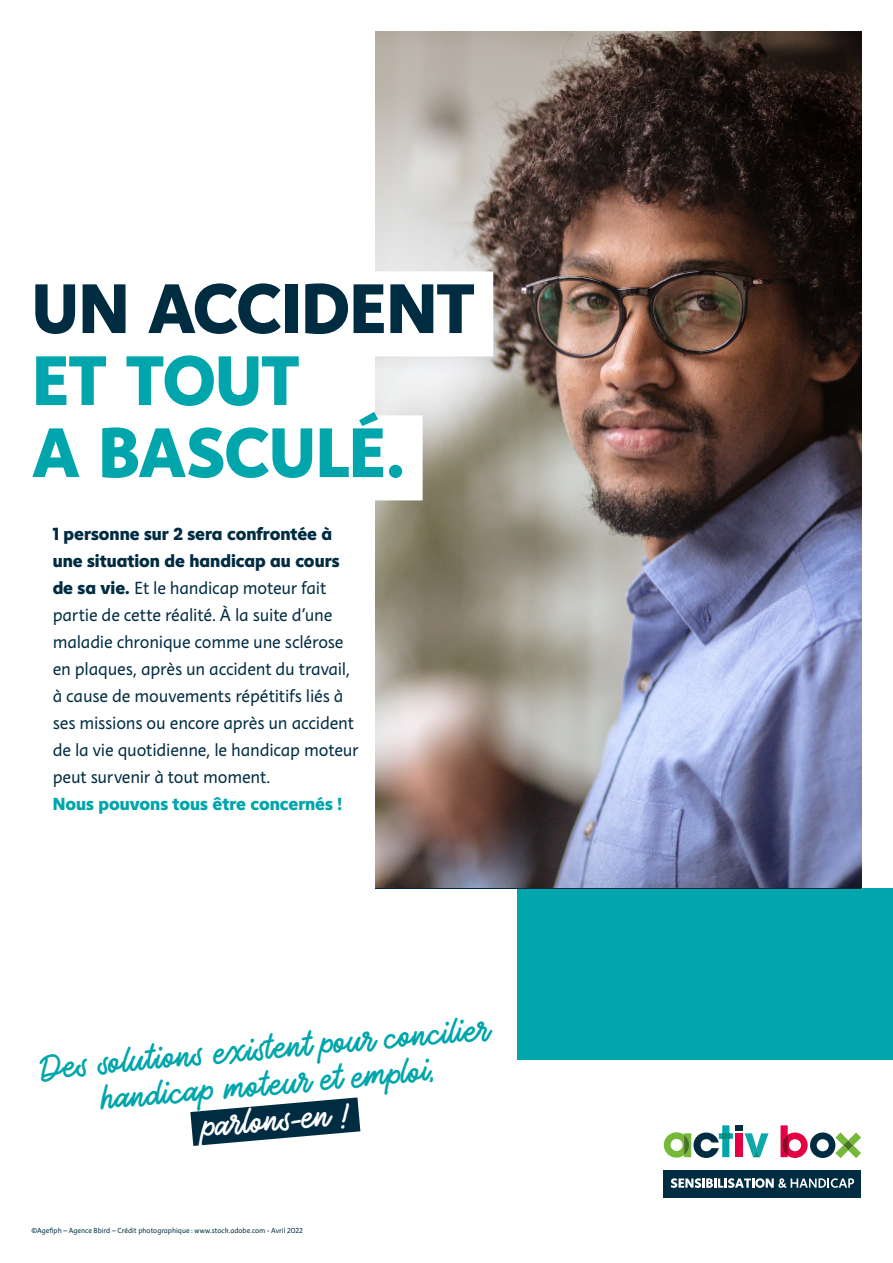
<style>
.page{position:relative;width:893px;height:1263px;background:#fff}
.page>*{position:absolute;margin:0;border:0;box-sizing:border-box;transform-origin:0 0}
.Titre_-H{font:800 72px/72px "Instant 5";letter-spacing:-.01em;color:#00a6ab}
.t1{font:45px/36px "Auto Rich";color:#00a6ab;text-align:center}
.t2{font:18px/27px "Instant 3";letter-spacing:-.01em;color:#002c42}
.t3{font:7.5px "Instant 3";color:#002c42}
.s1{color:#002c42}
.s2{font-family:"Instant 5";font-weight:800}
.s3{font-family:"Instant 5";font-weight:800;color:#00a6ab}
.s4{color:#fff}
</style>
<div class="page">
<div style="left:517px;top:888px;width:376px;height:172px;background:#00a6ab"></div>
<img style="left:376px;top:32px;width:485px;height:856px">
<div style="left:32px;top:271px;width:461px;height:85px;background:#fff"></div>
<div style="left:32px;top:415px;width:391px;height:85px;background:#fff"></div>
<svg style="left:190px;top:1097px;width:171px;height:49px"></svg>
<svg style="left:745px;top:1133px;width:24px;height:24px"></svg>
<div style="left:736px;top:1133px;width:7px;height:24px;background:#e50043"></div>
<div style="left:736px;top:1125px;width:7px;height:6px;background:#002c42"></div>
<svg style="left:664px;top:1125px;width:69px;height:33px"></svg>
<div style="left:664px;top:1170px;width:197px;height:27px;background:#002c42"></div>
<svg style="left:671px;top:1178px;width:183px;height:10px"></svg>
<svg style="left:780px;top:1125px;width:81px;height:33px"></svg>
<p class="Titre_-H" style="left:32px;top:271px;width:444px"><span class="s1">UN ACCIDENT<br></span>ET TOUT<br>A BASCULÉ.</p>
<p class="t2" style="left:53px;top:521px;width:307px"><span class="s2">1 personne sur 2 sera confrontée à une situation de handicap au cours de sa vie.</span> Et le handicap moteur fait partie de cette réalité. À la suite d’une maladie chronique comme une sclérose en plaques, après un accident du travail, à cause de mouvements répétitifs liés à ses missions ou encore après un accident de la vie quotidienne, le handicap moteur peut survenir à tout moment.<br><span class="s3">Nous pouvons tous être concernés !</span></p>
<p class="t1" style="left:39px;top:1054px;width:451px;rotate:-5deg">Des solutions existent pour concilier handicap moteur et emploi, <span class="s4">parlons-en !</span></p>
<p class="t3" style="left:31px;top:1226px;width:273px">©Agefiph – Agence Bbird – Crédit photographique : www.stock.adobe.com - Avril 2022</p>
</div>
